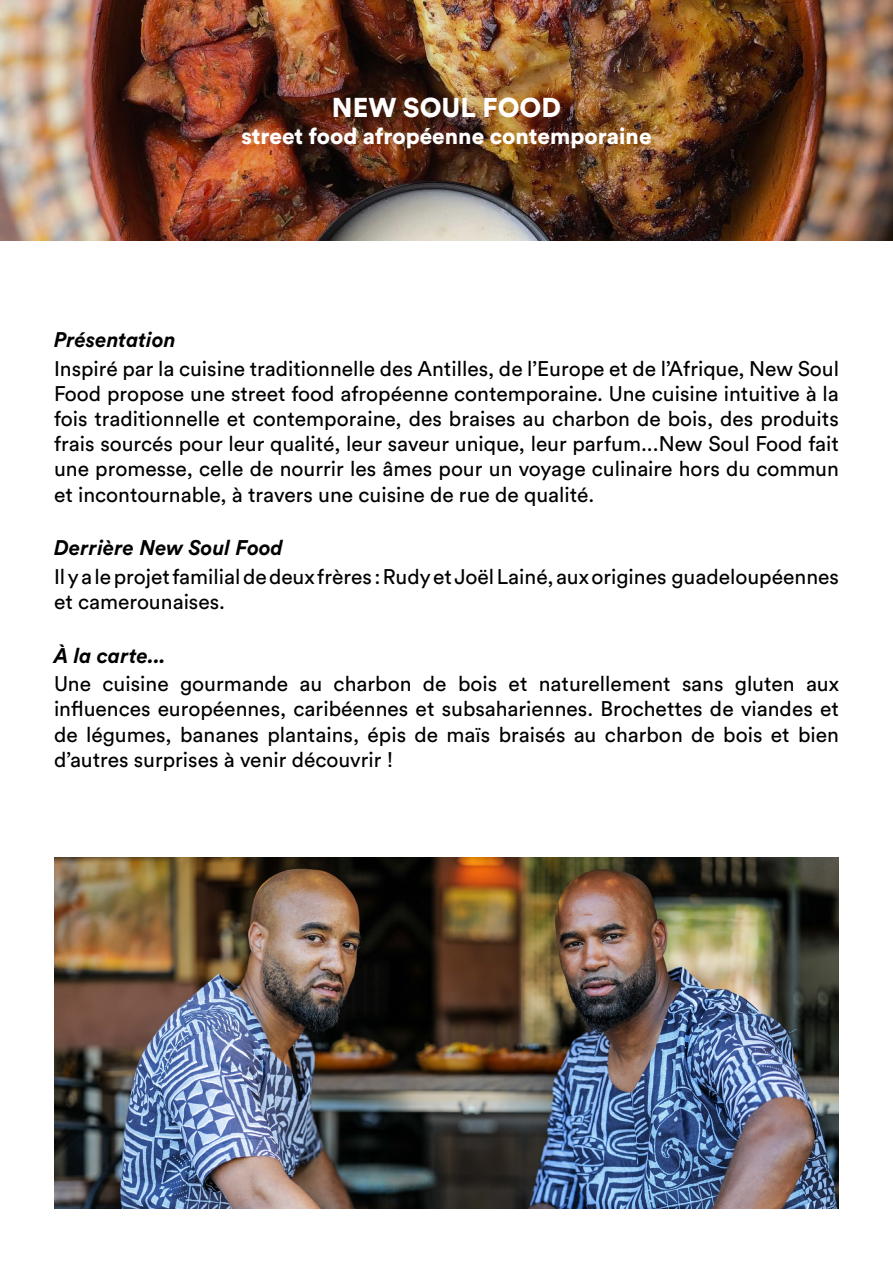
<style>
.page{position:relative;width:893px;height:1263px;background:#fff}
.page>*{position:absolute;margin:0;border:0;box-sizing:border-box;transform-origin:0 0}
.t1{font:900 27px "Circular Std";color:#fff}
.t2{font:900 22.5px "Circular Std";color:#fff}
.t3{font:21px/25.2px "Circular Std";color:#000;text-align:justify}
.t4{font:italic 700 21px "Circular Std";color:#000}
</style>
<div class="page">
<img style="left:0;top:0;width:893px;height:240px">
<img style="left:54px;top:857px;width:785px;height:352px">
<p class="t1" style="left:332px;top:90px;width:231px">NEW SOUL FOOD</p>
<p class="t2" style="left:241px;top:122px;width:412px">street food afropéenne contemporaine</p>
<p class="t4" style="left:54px;top:326px;width:123px">Présentation</p>
<p class="t3" style="left:54px;top:355px;width:786px">Inspiré par la cuisine traditionnelle des Antilles, de l’Europe et de l’Afrique, New Soul Food propose une street food afropéenne contemporaine. Une cuisine intuitive à la fois traditionnelle et contemporaine, des braises au charbon de bois, des produits frais sourcés pour leur qualité, leur saveur unique, leur parfum...New Soul Food fait une promesse, celle de nourrir les âmes pour un voyage culinaire hors du commun et incontournable, à travers une cuisine de rue de qualité.</p>
<p class="t4" style="left:54px;top:534px;width:231px">Derrière New Soul Food</p>
<p class="t3" style="left:54px;top:564px;width:786px">Il y a le projet familial de deux frères : Rudy et Joël Lainé, aux origines guadeloupéennes et camerounaises.</p>
<p class="t4" style="left:54px;top:642px;width:113px">À la carte...</p>
<p class="t3" style="left:54px;top:671px;width:786px">Une cuisine gourmande au charbon de bois et naturellement sans gluten aux influences européennes, caribéennes et subsahariennes. Brochettes de viandes et de légumes, bananes plantains, épis de maïs braisés au charbon de bois et bien d’autres surprises à venir découvrir !</p>
</div>
